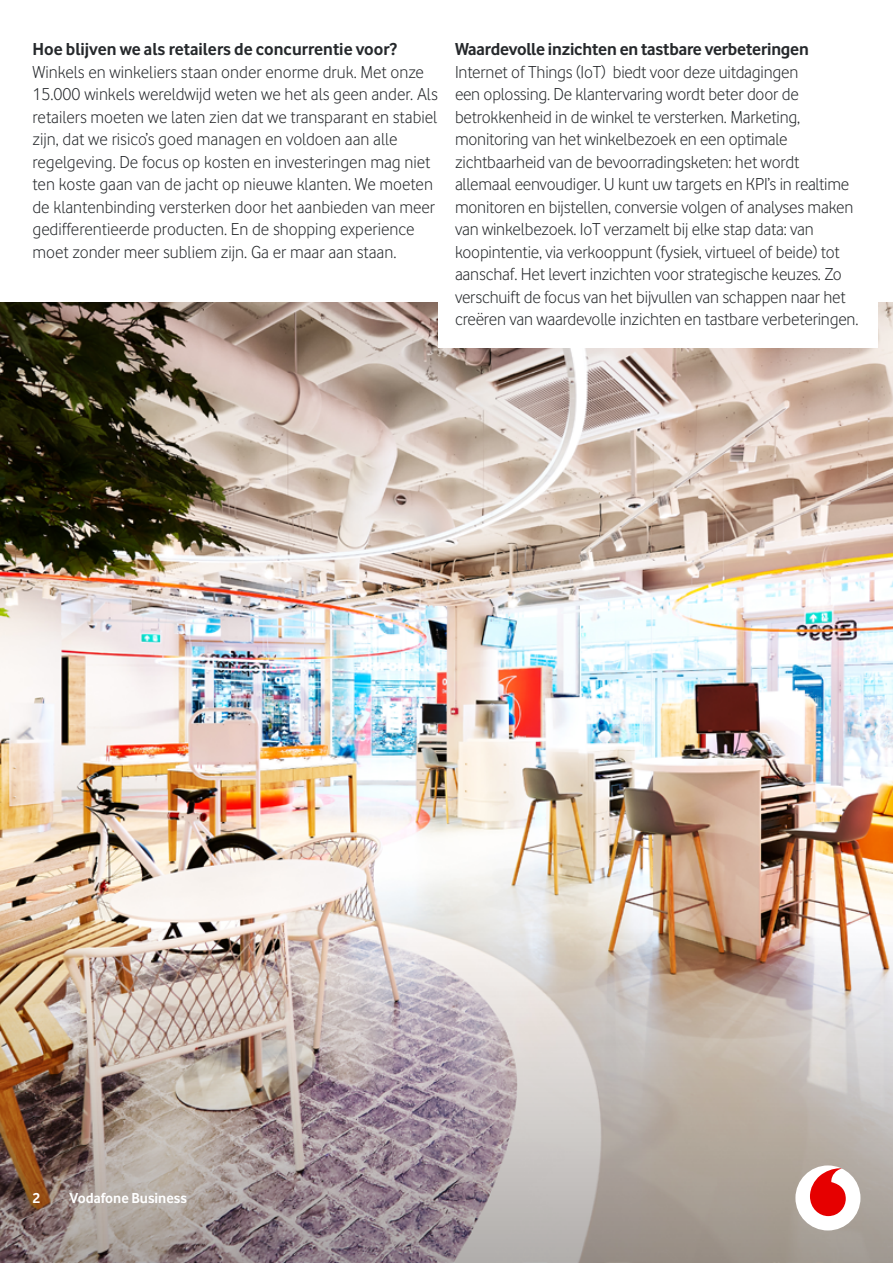
<style>
.page{position:relative;width:893px;height:1263px;background:#fff}
.page>*{position:absolute;margin:0;border:0;box-sizing:border-box;transform-origin:0 0}
.t1{font:300 18px/22.5px "Vodafone";letter-spacing:-.01em;color:#25282b}
.t2{font:700 18px "Vodafone";letter-spacing:-.01em;color:#25282b}
.t3{font:700 15px "Vodafone";color:#fff}
</style>
<div class="page">
<img style="left:0;top:303px;width:893px;height:623px">
<div style="left:438px;top:258px;width:439px;height:90px;background:#fff"></div>
<img style="left:0;top:926px;width:893px;height:337px">
<div style="left:795px;top:1165px;width:65px;height:65px;background:#fff;border-radius:50%"></div>
<svg style="left:810px;top:1168px;width:36px;height:48px"></svg>
<p class="t2" style="left:33px;top:38px;width:366px">Hoe blijven we als retailers de concurrentie voor?</p>
<p class="t1" style="left:33px;top:60px;width:407px">Winkels en winkeliers staan onder enorme druk. Met onze 15.000 winkels wereldwijd weten we het als geen ander. Als retailers moeten we laten zien dat we transparant en stabiel zijn, dat we risico’s goed managen en voldoen aan alle regelgeving. De focus op kosten en investeringen mag niet ten koste gaan van de jacht op nieuwe klanten. We moeten de klantenbinding versterken door het aanbieden van meer gedifferentieerde producten. En de shopping experience moet zonder meer subliem zijn. Ga er maar aan staan.</p>
<p class="t2" style="left:455px;top:38px;width:355px">Waardevolle inzichten en tastbare verbeteringen</p>
<p class="t1" style="left:455px;top:60px;width:405px">Internet of Things (IoT) biedt voor deze uitdagingen<br>een oplossing. De klantervaring wordt beter door de betrokkenheid in de winkel te versterken. Marketing, monitoring van het winkelbezoek en een optimale zichtbaarheid van de bevoorradingsketen: het wordt allemaal eenvoudiger. U kunt uw targets en KPI’s in realtime monitoren en bijstellen, conversie volgen of analyses maken van winkelbezoek. IoT verzamelt bij elke stap data: van koopintentie, via verkooppunt (fysiek, virtueel of beide) tot aanschaf. Het levert inzichten voor strategische keuzes. Zo verschuift de focus van het bijvullen van schappen naar het creëren van waardevolle inzichten en tastbare verbeteringen.</p>
<p class="t3" style="left:33px;top:1189px;width:9px">2</p>
<p class="t3" style="left:70px;top:1189px;width:119px">Vodafone Business</p>
</div>
